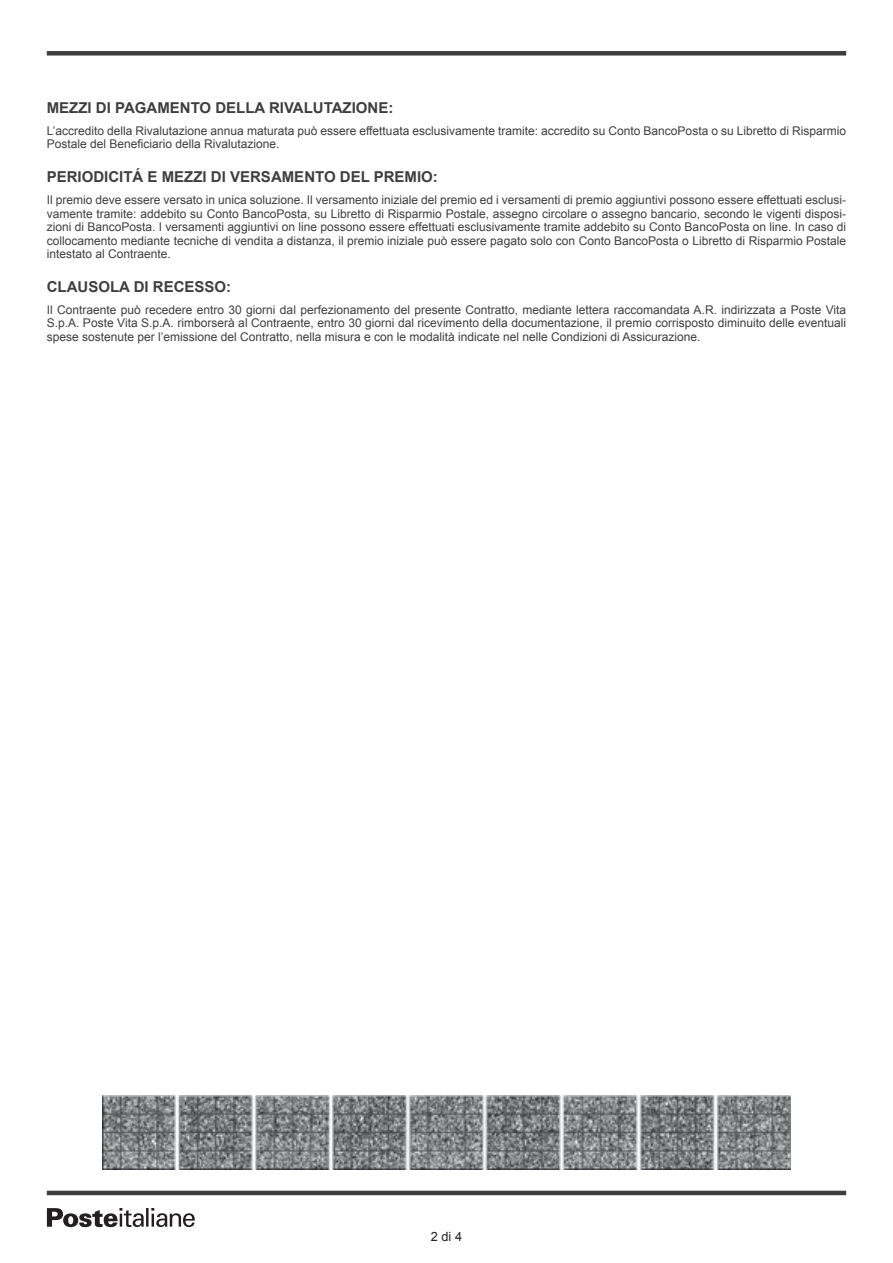
<style>
.page{position:relative;width:893px;height:1263px;background:#fff}
.page>*{position:absolute;margin:0;border:0;box-sizing:border-box;transform-origin:0 0}
.t1{font:700 15px "Arial";color:#3e3e3f}
.t2{font:12.75px "Arial";color:#231f20}
.t3{font:12px/13.5px "Arial";color:#3e3e3f;text-align:justify}
</style>
<div class="page">
<div style="left:47px;top:51px;width:799px;height:5px;background:#3e3e3f"></div>
<svg style="left:47px;top:1208px;width:148px;height:19px"></svg>
<hr style="left:47px;top:1191px;width:799px;height:4px;background:#3e3e3f">
<img style="left:103px;top:1096px;width:687px;height:73px">
<p class="t1" style="left:47px;top:98px;width:348px">MEZZI DI PAGAMENTO DELLA RIVALUTAZIONE:</p>
<p class="t3" style="left:47px;top:124px;width:801px">L’accredito della Rivalutazione annua maturata può essere effettuata esclusivamente tramite: accredito su Conto BancoPosta o su Libretto di Risparmio<br>Postale del Beneficiario della Rivalutazione.</p>
<p class="t1" style="left:47px;top:167px;width:393px">PERIODICITÁ E MEZZI DI VERSAMENTO DEL PREMIO:</p>
<p class="t3" style="left:47px;top:193px;width:801px">Il premio deve essere versato in unica soluzione. Il versamento iniziale del premio ed i versamenti di premio aggiuntivi possono essere effettuati esclusi&shy;vamente tramite: addebito su Conto BancoPosta, su Libretto di Risparmio Postale, assegno circolare o assegno bancario, secondo le vigenti disposi&shy;zioni di BancoPosta. I versamenti aggiuntivi on line possono essere effettuati esclusivamente tramite addebito su Conto BancoPosta on line. In caso di collocamento mediante tecniche di vendita a distanza, il premio iniziale può essere pagato solo con Conto BancoPosta o Libretto di Risparmio Postale intestato al Contraente.</p>
<p class="t1" style="left:47px;top:276px;width:186px">CLAUSOLA DI RECESSO:</p>
<p class="t3" style="left:47px;top:303px;width:801px">Il Contraente può recedere entro 30 giorni dal perfezionamento del presente Contratto, mediante lettera raccomandata A.R. indirizzata a Poste Vita S.p.A. Poste Vita S.p.A. rimborserà al Contraente, entro 30 giorni dal ricevimento della documentazione, il premio corrisposto diminuito delle eventuali spese sostenute per l’emissione del Contratto, nella misura e con le modalità indicate nel nelle Condizioni di Assicurazione.</p>
<p class="t2" style="left:431px;top:1228px;width:33px">2 di 4</p>
</div>
